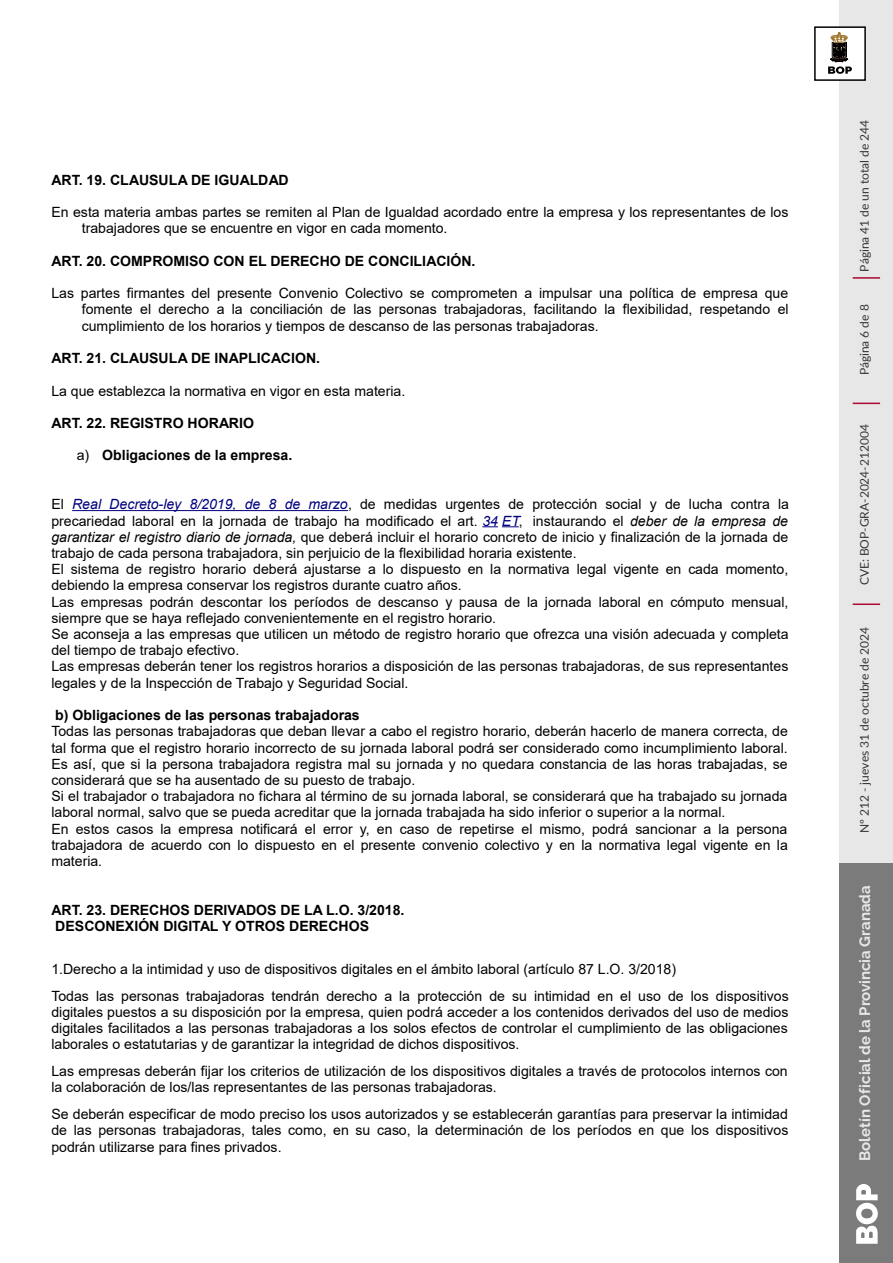
<style>
.page{position:relative;width:893px;height:1263px;background:#fff}
.page>*{position:absolute;margin:0;border:0;box-sizing:border-box;transform-origin:0 0}
.t1{font:700 15px "Raleway";color:#e8e7e7}
.t2{font:14.1px/16.2px "Arial";color:#000}
.t3{font:700 14.1px/16.2px "Arial";color:#000}
.t4{font:12px "Lato";color:#333}
.s1{font-weight:400}
.s2{font-style:italic;color:#000080}
.s3{font-style:italic}
</style>
<div class="page">
<div style="left:839px;top:0;width:53px;height:1263px;background:#e8e7e7"></div>
<div style="left:839px;top:863px;width:53px;height:400px;background:#7c7b7b"></div>
<svg style="left:856px;top:1184px;width:21px;height:60px"></svg>
<div style="left:814px;top:27px;width:51px;height:53px;background:#fff"></div>
<div style="left:814px;top:26px;width:51px;height:55px;border:2px solid #000"></div>
<svg style="left:827px;top:28px;width:24px;height:46px"></svg>
<svg style="left:852px;top:403px;width:28px;height:1px"></svg>
<hr style="left:852px;top:277px;width:28px;height:2px;background:#a90a2e">
<svg style="left:852px;top:604px;width:28px;height:1px"></svg>
<hr style="left:72px;top:510px;width:276px;height:1px;background:#000080">
<svg style="left:482px;top:526px;width:36px;height:1px"></svg>
<p class="t3" style="left:51px;top:172px;width:239px">ART. 19. CLAUSULA DE IGUALDAD</p>
<p class="t2" style="left:82px;top:204px;width:708px;text-indent:-30px">En esta materia ambas partes se remiten al Plan de Igualdad acordado entre la empresa y los representantes de los trabajadores que se encuentre en vigor en cada momento.</p>
<p class="t3" style="left:51px;top:253px;width:425px">ART. 20. COMPROMISO CON EL DERECHO DE CONCILIACIÓN.</p>
<p class="t2" style="left:82px;top:285px;width:708px;text-align:justify;text-indent:-30px">Las partes firmantes del presente Convenio Colectivo se comprometen a impulsar una política de empresa que fomente el derecho a la conciliación de las personas trabajadoras, facilitando la flexibilidad, respetando el cumplimiento de los horarios y tiempos de descanso de las personas trabajadoras.</p>
<p class="t3" style="left:51px;top:350px;width:270px">ART. 21. CLAUSULA DE INAPLICACION.</p>
<p class="t2" style="left:51px;top:383px;width:355px">La que establezca la normativa en vigor en esta materia.</p>
<p class="t3" style="left:51px;top:415px;width:204px">ART. 22. REGISTRO HORARIO</p>
<p class="t3" style="left:77px;top:447px;width:217px"><span class="s1">a)</span> Obligaciones de la empresa.</p>
<p class="t2" style="left:51px;top:496px;width:739px">El <span class="s2">Real Decreto-ley 8/2019, de 8 de marzo</span>, de medidas urgentes de protección social y de lucha contra la precariedad laboral en la jornada de trabajo ha modificado el art. <span class="s2">34 ET</span>, instaurando el <span class="s3">deber de la empresa de garantizar el registro diario de jornada,</span> que deberá incluir el horario concreto de inicio y finalización de la jornada de trabajo de cada persona trabajadora, sin perjuicio de la flexibilidad horaria existente.<br>El sistema de registro horario deberá ajustarse a lo dispuesto en la normativa legal vigente en cada momento, debiendo la empresa conservar los registros durante cuatro años.<br>Las empresas podrán descontar los períodos de descanso y pausa de la jornada laboral en cómputo mensual, siempre que se haya reflejado convenientemente en el registro horario.<br>Se aconseja a las empresas que utilicen un método de registro horario que ofrezca una visión adecuada y completa del tiempo de trabajo efectivo.<br>Las empresas deberán tener los registros horarios a disposición de las personas trabajadoras, de sus representantes legales y de la Inspección de Trabajo y Seguridad Social.</p>
<p class="t3" style="left:55px;top:707px;width:306px">b) Obligaciones de las personas trabajadoras</p>
<p class="t2" style="left:51px;top:723px;width:738px">Todas las personas trabajadoras que deban llevar a cabo el registro horario, deberán hacerlo de manera correcta, de tal forma que el registro horario incorrecto de su jornada laboral podrá ser considerado como incumplimiento laboral.<br>Es así, que si la persona trabajadora registra mal su jornada y no quedara constancia de las horas trabajadas, se considerará que se ha ausentado de su puesto de trabajo.<br>Si el trabajador o trabajadora no fichara al término de su jornada laboral, se considerará que ha trabajado su jornada laboral normal, salvo que se pueda acreditar que la jornada trabajada ha sido inferior o superior a la normal.<br>En estos casos la empresa notificará el error y, en caso de repetirse el mismo, podrá sancionar a la persona trabajadora de acuerdo con lo dispuesto en el presente convenio colectivo y en la normativa legal vigente en la materia.</p>
<p class="t3" style="left:51px;top:902px;width:354px">ART. 23. DERECHOS DERIVADOS DE LA L.O. 3/2018.<br>DESCONEXIÓN DIGITAL Y OTROS DERECHOS</p>
<p class="t2" style="left:51px;top:956px;width:739px;line-height:26.8px">1.Derecho a la intimidad y uso de dispositivos digitales en el ámbito laboral (artículo 87 L.O. 3/2018)<br>Todas las personas trabajadoras tendrán derecho a la protección de su intimidad en el uso de los dispositivos</p>
<p class="t2" style="left:51px;top:1004px;width:738px;text-align:justify">digitales puestos a su disposición por la empresa, quien podrá acceder a los contenidos derivados del uso de medios digitales facilitados a las personas trabajadoras a los solos efectos de controlar el cumplimiento de las obligaciones laborales o estatutarias y de garantizar la integridad de dichos dispositivos.</p>
<p class="t2" style="left:51px;top:1063px;width:738px">Las empresas deberán fijar los criterios de utilización de los dispositivos digitales a través de protocolos internos con la colaboración de los/las representantes de las personas trabajadoras.</p>
<p class="t2" style="left:51px;top:1106px;width:738px;text-align:justify">Se deberán especificar de modo preciso los usos autorizados y se establecerán garantías para preservar la intimidad de las personas trabajadoras, tales como, en su caso, la determinación de los períodos en que los dispositivos podrán utilizarse para fines privados.</p>
<p class="t4" style="left:859px;top:272px;width:153px;rotate:-90deg">Página 41 de un total de 244</p>
<p class="t4" style="left:859px;top:375px;width:72px;rotate:-90deg">Página 6 de 8</p>
<p class="t4" style="left:859px;top:585px;width:162px;rotate:-90deg">CVE: BOP-GRA-2024-212004</p>
<p class="t4" style="left:859px;top:833px;width:207px;rotate:-90deg">Nº 212 - jueves 31 de octubre de 2024</p>
<p class="t1" style="left:856px;top:1161px;width:277px;rotate:-90deg">Boletín Oficial de la Provincia Granada</p>
</div>
